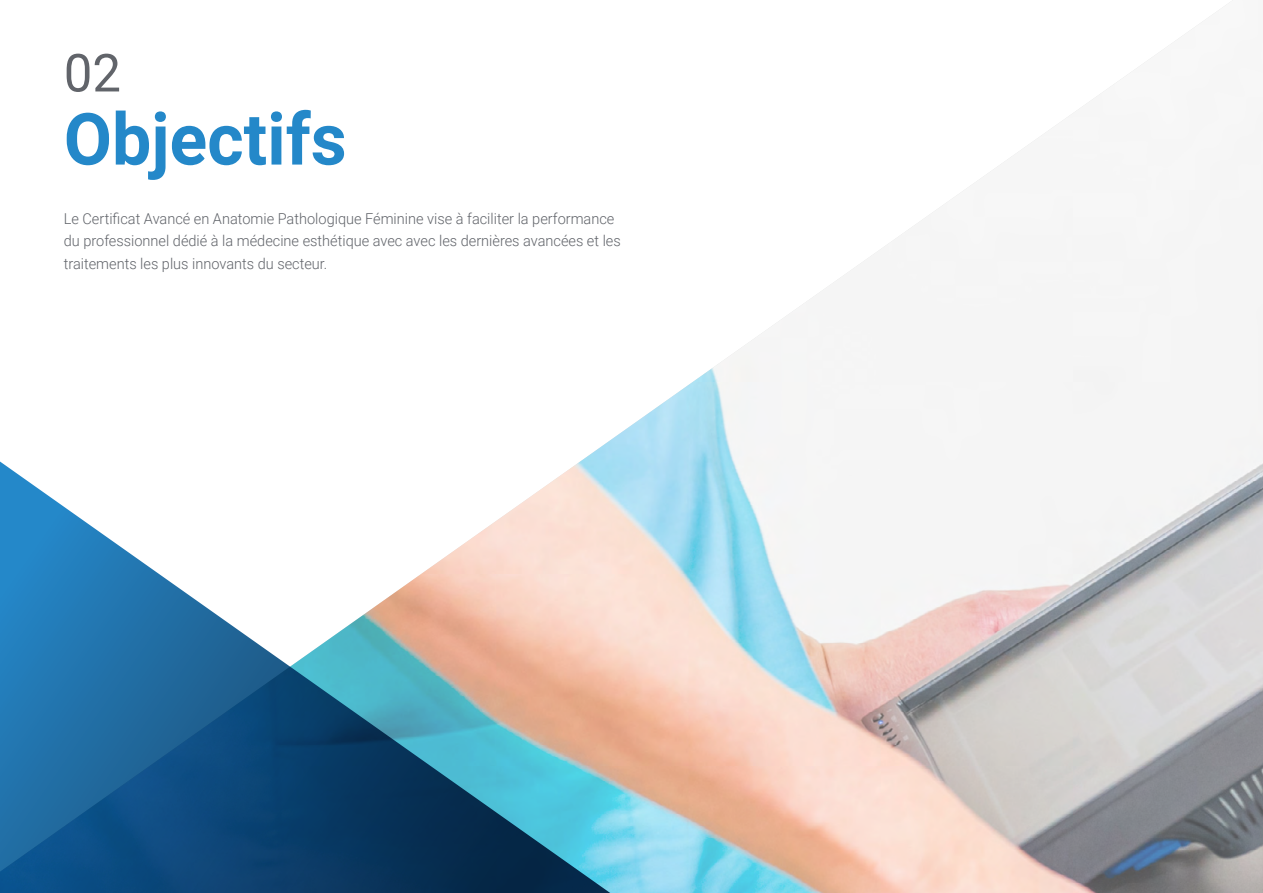
<style>
.page{position:relative;width:1263px;height:893px;background:#fff}
.page>*{position:absolute;margin:0;border:0;box-sizing:border-box;transform-origin:0 0}
.t1{font:700 72px "Roboto";color:#2488c9}
.t2{font:52.5px "Roboto";color:#61646a}
.t3{font:300 15px/22.5px "Roboto";color:#61646a}
</style>
<div class="page">
<img style="left:602px;top:0;width:661px;height:893px">
<svg style="left:0;top:446px;width:640px;height:447px"></svg>
<h2 class="t2" style="left:64px;top:36px;width:59px">02</h2>
<h1 class="t1" style="left:64px;top:89px;width:284px">Objectifs</h1>
<p class="t3" style="left:64px;top:207px;width:558px">Le Certificat Avancé en Anatomie Pathologique Féminine vise à faciliter la performance du professionnel dédié à la médecine esthétique avec avec les dernières avancées et les traitements les plus innovants du secteur.</p>
</div>
